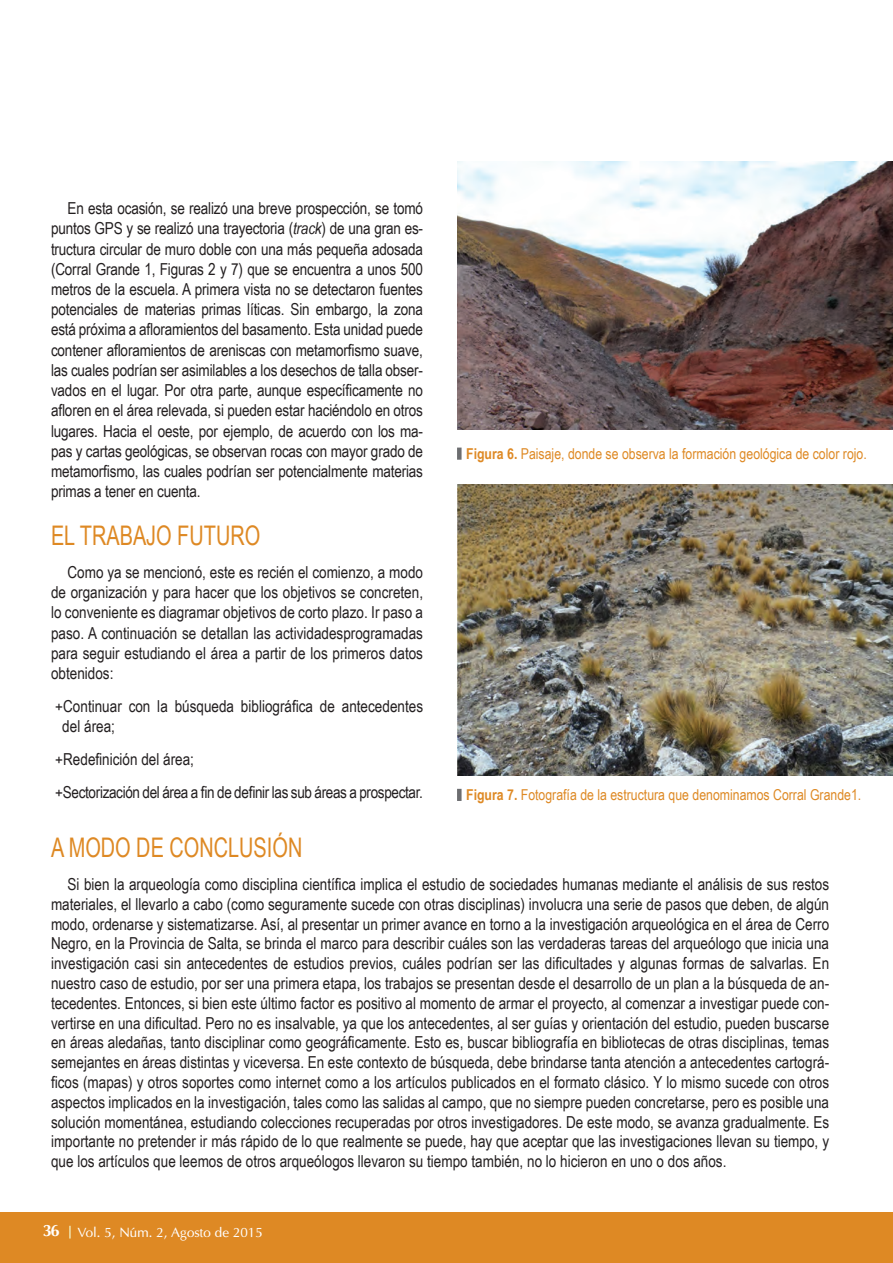
<style>
.page{position:relative;width:893px;height:1263px;background:#fff}
.page>*{position:absolute;margin:0;border:0;box-sizing:border-box;transform-origin:0 0}
.t1{font:27px "Arial Narrow";color:#de8924;scale:.9 1}
.t2{font:16.5px/20.2px "Arial Narrow";color:#231f20;text-align:justify}
.t3{font:16.5px/33px "Arial Narrow";letter-spacing:-.02em;color:#231f20}
.t4{font:15px "Arial Narrow";color:#de8924}
.t5{font:13.5px "Optima";color:#fff}
.s1{font-style:italic}
.s2{font-weight:700}
.s3{font-weight:700;font-size:16.5px}
</style>
<div class="page">
<div style="left:0;top:1213px;width:893px;height:50px;background:#de8924"></div>
<img style="left:457px;top:162px;width:436px;height:267px">
<img style="left:457px;top:485px;width:436px;height:290px">
<div style="left:457px;top:448px;width:5px;height:12px;background:#6c6d70"></div>
<div style="left:457px;top:789px;width:5px;height:12px;background:#6c6d70"></div>
<p class="t2" style="left:51px;top:197px;width:374px;text-indent:16px">En esta ocasión, se realizó una breve prospección, se tomó puntos GPS y se realizó una trayectoria (<span class="s1">track</span>) de una gran es&shy;tructura circular de muro doble con una más pequeña adosada (Corral Grande 1, Figuras 2 y 7) que se encuentra a unos 500 metros de la escuela. A primera vista no se detectaron fuentes potenciales de materias primas líticas. Sin embargo, la zona está próxima a afloramientos del basamento. Esta unidad puede contener afloramientos de areniscas con metamorfismo suave, las cuales podrían ser asimilables a los desechos de talla obser&shy;vados en el lugar. Por otra parte, aunque específicamente no afloren en el área relevada, si pueden estar haciéndolo en otros lugares. Hacia el oeste, por ejemplo, de acuerdo con los ma&shy;pas y cartas geológicas, se observan rocas con mayor grado de metamorfismo, las cuales podrían ser potencialmente materias primas a tener en cuenta.</p>
<p class="t1" style="left:51px;top:515px;width:229px">EL trabajo futuro</p>
<p class="t2" style="left:51px;top:561px;width:374px;text-indent:16px">Como ya se mencionó, este es recién el comienzo, a modo de organización y para hacer que los objetivos se concreten, lo conveniente es diagramar objetivos de corto plazo. Ir paso a paso. A continuación se detallan las actividadesprogramadas para seguir estudiando el área a partir de los primeros datos obtenidos:</p>
<p class="t2" style="left:62px;top:695px;width:362px;text-indent:-7px">+Continuar con la búsqueda bibliográfica de antecedentes del área;</p>
<p class="t3" style="left:55px;top:742px;width:369px">+Redefinición del área;<br>+Sectorización del área a fin de definir las sub áreas a prospectar.</p>
<p class="t1" style="left:51px;top:828px;width:149px">A modo de conc</p>
<p class="t1" style="left:228px;top:828px;width:80px">lusión</p>
<p class="t2" style="left:51px;top:874px;width:780px;line-height:19.8px;text-indent:16px">Si bien la arqueología como disciplina científica implica el estudio de sociedades humanas mediante el análisis de sus restos materiales, el llevarlo a cabo (como seguramente sucede con otras disciplinas) involucra una serie de pasos que deben, de algún modo, ordenarse y sistematizarse. Así, al presentar un primer avance en torno a la investigación arqueológica en el área de Cerro Negro, en la Provincia de Salta, se brinda el marco para describir cuáles son las verdaderas tareas del arqueólogo que inicia una investigación casi sin antecedentes de estudios previos, cuáles podrían ser las dificultades y algunas formas de salvarlas. En nuestro caso de estudio, por ser una primera etapa, los trabajos se presentan desde el desarrollo de un plan a la búsqueda de an&shy;tecedentes. Entonces, si bien este último factor es positivo al momento de armar el proyecto, al comenzar a investigar puede con&shy;vertirse en una dificultad. Pero no es insalvable, ya que los antecedentes, al ser guías y orientación del estudio, pueden buscarse en áreas aledañas, tanto disciplinar como geográficamente. Esto es, buscar bibliografía en bibliotecas de otras disciplinas, temas semejantes en áreas distintas y viceversa. En este contexto de búsqueda, debe brindarse tanta atención a antecedentes cartográ&shy;ficos (mapas) y otros soportes como internet como a los artículos publicados en el formato clásico. Y lo mismo sucede con otros aspectos implicados en la investigación, tales como las salidas al campo, que no siempre pueden concretarse, pero es posible una solución momentánea, estudiando colecciones recuperadas por otros investigadores. De este modo, se avanza gradualmente. Es importante no pretender ir más rápido de lo que realmente se puede, hay que aceptar que las investigaciones llevan su tiempo, y que los artículos que leemos de otros arqueólogos llevaron su tiempo también, no lo hicieron en uno o dos años.</p>
<p class="t4" style="left:466px;top:442px;width:402px"><span class="s2">Figura 6.</span> Paisaje, donde se observa la formación geológica de color rojo.</p>
<p class="t4" style="left:466px;top:783px;width:397px"><span class="s2">Figura 7.</span> Fotografía de la estructura que denominamos Corral Grande1.</p>
<p class="t5" style="left:43px;top:1224px;width:222px"><span class="s3">36</span> Vol. 5, Núm. 2, Agosto de 2015</p>
</div>
